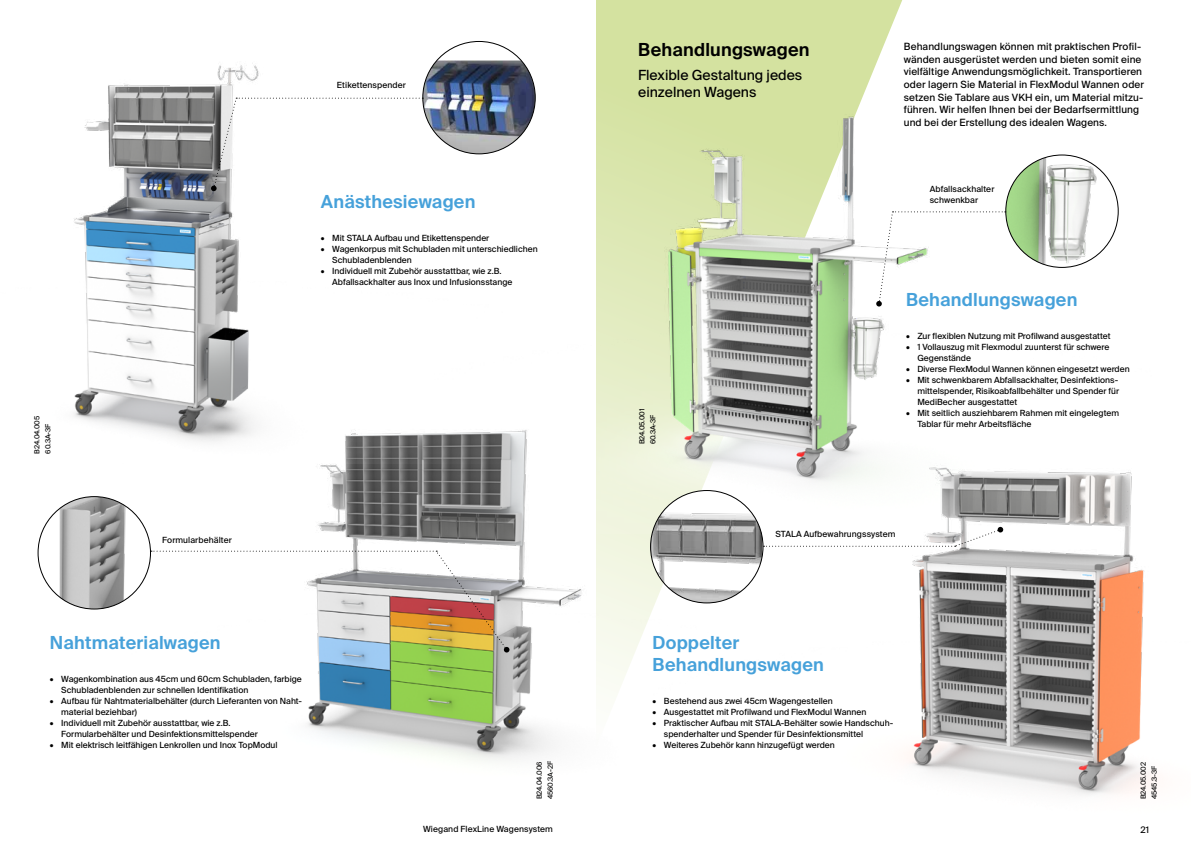
<style>
.page{position:relative;width:1191px;height:842px;background:#fff}
.page>*{position:absolute;margin:0;border:0;box-sizing:border-box;transform-origin:0 0}
.t1{font:600 18px/22px "Suisse Intl";letter-spacing:.01em;color:#46a1da}
.t2{font:600 18px "Suisse Intl";letter-spacing:.01em;color:#000}
.t3{font:14px/16.8px "Suisse Intl";color:#000}
.t4{font:10px/12.6px "Suisse Intl";letter-spacing:.01em;color:#000}
.t5{font:9px "Suisse Intl";color:#000}
.t6{font:8.5px/11px "Suisse Intl";color:#000}
.t7{font:7px/11px "Suisse Intl";color:#000}
</style>
<div class="page">
<div style="left:596px;top:0;width:306px;height:85px;background:#d4e2a0"></div>
<svg style="left:423px;top:41px;width:112px;height:113px"></svg>
<img style="left:502px;top:61px;width:33px;height:24px">
<img style="left:60px;top:497px;width:66px;height:112px">
<img style="left:502px;top:85px;width:617px;height:339px">
<img style="left:1005px;top:155px;width:113px;height:112px;border-radius:56px">
<img style="left:126px;top:424px;width:526px;height:337px">
<img style="left:652px;top:399px;width:500px;height:396px">
<img style="left:650px;top:490px;width:113px;height:113px;border-radius:56px">
<img style="left:74px;top:50px;width:428px;height:413px">
<svg style="left:211px;top:98px;width:212px;height:93px"></svg>
<svg style="left:763px;top:527px;width:240px;height:20px"></svg>
<svg style="left:151px;top:551px;width:358px;height:101px"></svg>
<svg style="left:876px;top:211px;width:129px;height:96px"></svg>
<p class="t6" style="left:337px;top:80px;width:70px">Etikettenspender</p>
<h1 class="t2" style="left:638px;top:40px;width:173px">Behandlungswagen</h1>
<h2 class="t3" style="left:638px;top:67px;width:165px">Flexible Gestaltung jedes einzelnen Wagens</h2>
<p class="t4" style="left:903px;top:40px;width:242px">Behandlungswagen können mit praktischen Profil&shy;wänden ausgerüstet werden und bieten somit eine vielfältige Anwendungsmöglichkeit. Transportieren oder lagern Sie Material in FlexModul Wannen oder setzen Sie Tablare aus VKH ein, um Material mitzu&shy;führen. Wir helfen Ihnen bei der Bedarfsermittlung und bei der Erstellung des idealen Wagens.</p>
<p class="t6" style="left:929px;top:183px;width:66px">Abfallsackhalter</p>
<h1 class="t1" style="left:321px;top:191px;width:156px">Anästhesiewagen</h1>
<p class="t6" style="left:929px;top:194px;width:50px">schwenkbar</p>
<p class="t6" style="left:321px;top:232px;width:170px">• Mit STALA Aufbau und Etikettenspender</p>
<p class="t6" style="left:332px;top:243px;width:207px;text-indent:-11px">• Wagenkorpus mit Schubladen mit unterschiedlichen<br>Schubladenblenden</p>
<p class="t6" style="left:332px;top:265px;width:182px;text-indent:-11px">• Individuell mit Zubehör ausstattbar, wie z.B.<br>Abfallsackhalter aus Inox und Infusionsstange</p>
<p class="t7" style="left:31px;top:454px;width:39px;rotate:-90deg">B24.04.005<br>60.3A-3F</p>
<p class="t7" style="left:636px;top:444px;width:38px;rotate:-90deg">B24.05.001<br>60.3A-3F</p>
<p class="t6" style="left:162px;top:535px;width:71px">Formularbehälter</p>
<h1 class="t1" style="left:906px;top:289px;width:173px">Behandlungswagen</h1>
<p class="t6" style="left:906px;top:331px;width:206px">• Zur flexiblen Nutzung mit Profilwand ausgestattet</p>
<p class="t6" style="left:917px;top:342px;width:194px;text-indent:-11px">• 1 Vollauszug mit Flexmodul zuunterst für schwere<br>Gegenstände</p>
<p class="t6" style="left:906px;top:364px;width:225px">• Diverse FlexModul Wannen können eingesetzt werden</p>
<p class="t6" style="left:917px;top:375px;width:203px;text-align:justify;text-indent:-11px">• Mit schwenkbarem Abfallsackhalter, Desinfektions&shy;mittelspender, Risikoabfallbehälter und Spender für MediBecher ausgestattet</p>
<p class="t6" style="left:917px;top:408px;width:203px;text-indent:-11px">• Mit seitlich ausziehbarem Rahmen mit eingelegtem<br>Tablar für mehr Arbeitsfläche</p>
<p class="t6" style="left:775px;top:528px;width:122px">STALA Aufbewahrungssystem</p>
<h1 class="t1" style="left:50px;top:631px;width:172px">Nahtmaterialwagen</h1>
<p class="t6" style="left:61px;top:673px;width:242px;text-indent:-11px">• Wagenkombination aus 45cm und 60cm Schubladen, farbige<br>Schubladenblenden zur schnellen Identifikation</p>
<p class="t6" style="left:61px;top:695px;width:242px;text-indent:-11px">• Aufbau für Nahtmaterialbehälter (durch Lieferanten von Naht&shy;material beziehbar)</p>
<p class="t6" style="left:61px;top:717px;width:198px;text-indent:-11px">• Individuell mit Zubehör ausstattbar, wie z.B.<br>Formularbehälter und Desinfektionsmittelspender</p>
<p class="t6" style="left:50px;top:739px;width:229px">• Mit elektrisch leitfähigen Lenkrollen und Inox TopModul</p>
<p class="t7" style="left:534px;top:799px;width:40px;rotate:-90deg">B24.04.006<br>4560.3A-2F</p>
<h1 class="t1" style="left:652px;top:631px;width:173px">Doppelter<br>Behandlungswagen</h1>
<p class="t6" style="left:652px;top:695px;width:182px">• Bestehend aus zwei 45cm Wagengestellen</p>
<p class="t6" style="left:652px;top:706px;width:215px">• Ausgestattet mit Profilwand und FlexModul Wannen</p>
<p class="t6" style="left:664px;top:717px;width:231px;text-indent:-11px">• Praktischer Aufbau mit STALA-Behälter sowie Handschuh&shy;spenderhalter und Spender für Desinfektionsmittel</p>
<p class="t6" style="left:652px;top:739px;width:184px">• Weiteres Zubehör kann hinzugefügt werden</p>
<p class="t7" style="left:1138px;top:799px;width:39px;rotate:-90deg">B24.05.002<br>4545.3-3F</p>
<p class="t6" style="left:423px;top:824px;width:131px">Wiegand FlexLine Wagensystem</p>
<p class="t5" style="left:1140px;top:824px;width:10px">21</p>
</div>
